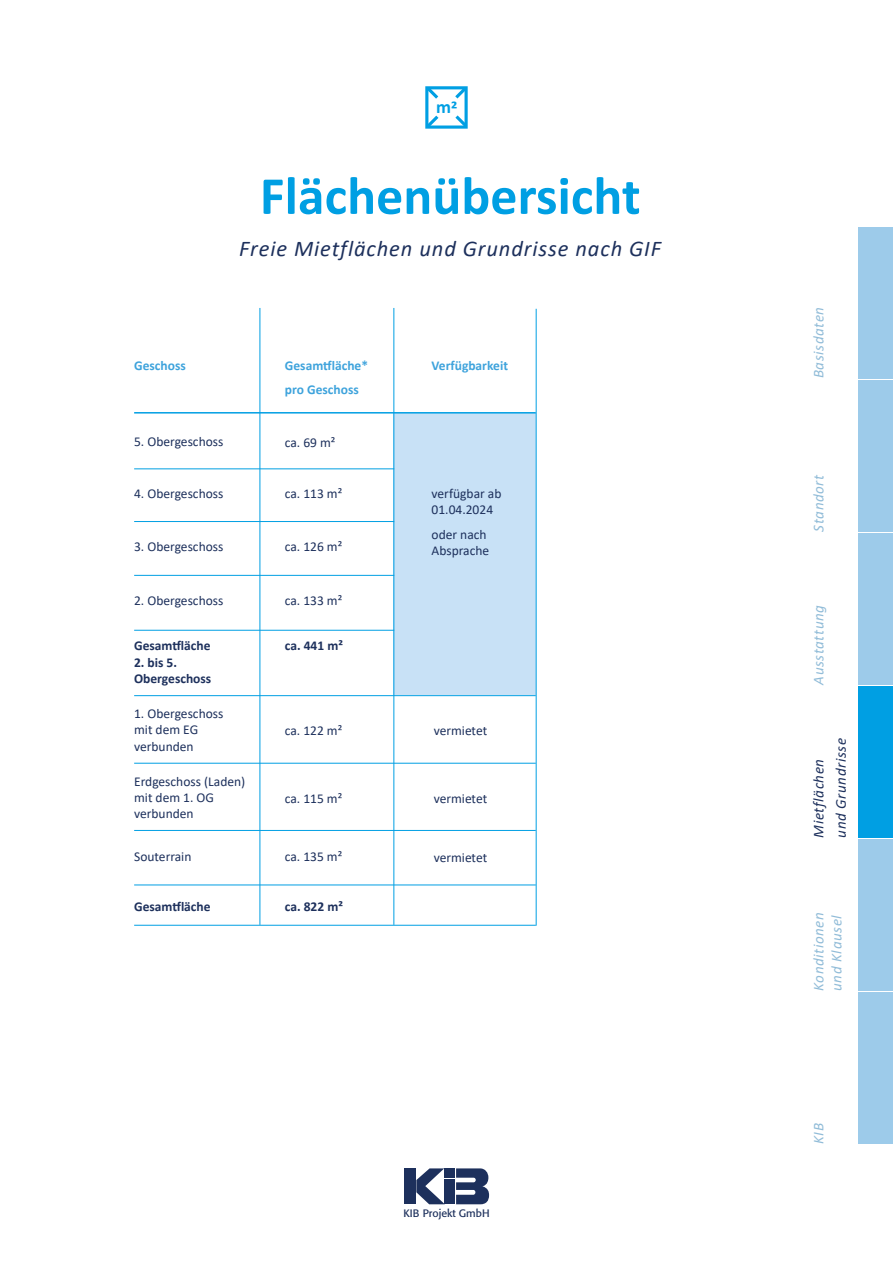
<style>
.page{position:relative;width:893px;height:1263px;background:#fff}
.page>*{position:absolute;margin:0;border:0;box-sizing:border-box;transform-origin:0 0}
.t1{font:700 54px "Calibri";color:#009fe3}
.t2{font:italic 22.5px "Calibri";letter-spacing:.04em;color:#1d305c}
.t3{font:700 18.45px "Calibri";color:#009fe3}
.t4{font:italic 15px/18px "Calibri";letter-spacing:.04em;color:#91bcd8}
.t5{font:italic 15px/22.2px "Calibri";letter-spacing:.04em;color:#1d305c}
.t6{font:13.5px/16.2px "Calibri";color:#1d305c}
.t7{font:700 13.5px/16.2px "Calibri";color:#1d305c}
.t8{font:700 13.5px/24px "Calibri";color:#3ea3dc}
.t9{font:10.65px "Formata BQ";color:#1d305c}
</style>
<div class="page">
<svg style="left:456px;top:1168px;width:33px;height:36px"></svg>
<div style="left:404px;top:1168px;width:12px;height:36px;background:#1d305c"></div>
<svg style="left:416px;top:1168px;width:28px;height:36px"></svg>
<div style="left:444px;top:1179px;width:11px;height:25px;background:#1d305c"></div>
<div style="left:444px;top:1168px;width:11px;height:10px;background:#1d305c"></div>
<div style="left:394px;top:414px;width:142px;height:281px;background:#c8e1f6"></div>
<div style="left:425px;top:86px;width:43px;height:43px;border:3px solid #009fe3"></div>
<svg style="left:425px;top:112px;width:17px;height:17px"></svg>
<svg style="left:452px;top:86px;width:16px;height:16px"></svg>
<svg style="left:425px;top:86px;width:17px;height:16px"></svg>
<svg style="left:452px;top:112px;width:16px;height:17px"></svg>
<hr style="left:393px;top:308px;width:1px;height:617px;background:#009fe3">
<hr style="left:260px;top:308px;width:1px;height:617px;background:#009fe3">
<hr style="left:134px;top:412px;width:402px;height:2px;background:#009fe3">
<hr style="left:134px;top:521px;width:260px;height:1px;background:#009fe3">
<hr style="left:134px;top:468px;width:260px;height:1px;background:#009fe3">
<hr style="left:134px;top:630px;width:260px;height:1px;background:#009fe3">
<hr style="left:134px;top:695px;width:402px;height:1px;background:#009fe3">
<hr style="left:134px;top:575px;width:260px;height:1px;background:#009fe3">
<hr style="left:134px;top:763px;width:402px;height:1px;background:#009fe3">
<hr style="left:134px;top:830px;width:402px;height:1px;background:#009fe3">
<hr style="left:134px;top:884px;width:402px;height:1px;background:#009fe3">
<hr style="left:134px;top:925px;width:402px;height:1px;background:#009fe3">
<hr style="left:536px;top:309px;width:1px;height:617px;background:#009fe3">
<div style="left:859px;top:992px;width:34px;height:152px;background:#9dcbea"></div>
<div style="left:859px;top:227px;width:34px;height:151px;background:#9dcbea"></div>
<div style="left:859px;top:380px;width:34px;height:151px;background:#9dcbea"></div>
<div style="left:859px;top:533px;width:34px;height:152px;background:#9dcbea"></div>
<div style="left:859px;top:686px;width:34px;height:152px;background:#009fe3"></div>
<div style="left:859px;top:839px;width:34px;height:152px;background:#9dcbea"></div>
<h3 class="t3" style="left:436px;top:95px;width:23px">m2</h3>
<h1 class="t1" style="left:260px;top:158px;width:382px">Flächenübersicht</h1>
<h2 class="t2" style="left:239px;top:232px;width:423px">Freie Mietflächen und Grundrisse nach GIF</h2>
<p class="t8" style="left:134px;top:353px;width:53px">Geschoss</p>
<p class="t8" style="left:285px;top:353px;width:85px">Gesamtfläche* pro Geschoss</p>
<p class="t8" style="left:432px;top:353px;width:78px">Verfügbarkeit</p>
<p class="t6" style="left:134px;top:433px;width:91px">5. Obergeschoss</p>
<p class="t6" style="left:285px;top:434px;width:52px">ca. 69 m²</p>
<p class="t6" style="left:134px;top:485px;width:91px">4. Obergeschoss</p>
<p class="t6" style="left:134px;top:538px;width:91px">3. Obergeschoss</p>
<p class="t6" style="left:285px;top:485px;width:59px">ca. 113 m²</p>
<p class="t6" style="left:285px;top:538px;width:59px">ca. 126 m²</p>
<p class="t6" style="left:432px;top:485px;width:71px">verfügbar ab<br>01.04.2024</p>
<p class="t6" style="left:432px;top:526px;width:59px">oder nach<br>Absprache</p>
<p class="t6" style="left:134px;top:592px;width:91px">2. Obergeschoss</p>
<p class="t7" style="left:134px;top:638px;width:78px">Gesamtfläche</p>
<p class="t7" style="left:134px;top:654px;width:79px">2. bis 5.<br>Obergeschoss</p>
<p class="t6" style="left:134px;top:705px;width:91px">1. Obergeschoss mit dem EG verbunden</p>
<p class="t6" style="left:134px;top:773px;width:113px">Erdgeschoss (Laden) mit dem 1. OG verbunden</p>
<p class="t6" style="left:134px;top:847px;width:59px">Souterrain</p>
<p class="t6" style="left:285px;top:592px;width:59px">ca. 133 m²</p>
<p class="t7" style="left:285px;top:638px;width:59px">ca. 441 m²</p>
<p class="t6" style="left:285px;top:722px;width:59px">ca. 122 m²</p>
<p class="t6" style="left:285px;top:790px;width:59px">ca. 115 m²</p>
<p class="t6" style="left:285px;top:847px;width:59px">ca. 135 m²</p>
<p class="t6" style="left:434px;top:722px;width:55px">vermietet</p>
<p class="t6" style="left:434px;top:790px;width:55px">vermietet</p>
<p class="t6" style="left:434px;top:849px;width:55px">vermietet</p>
<p class="t7" style="left:134px;top:898px;width:78px">Gesamtfläche</p>
<p class="t7" style="left:285px;top:898px;width:59px">ca. 822 m²</p>
<p class="t9" style="left:403px;top:1207px;width:88px">KIB Projekt GmbH</p>
<p class="t4" style="left:809px;top:378px;width:73px;rotate:-90deg">Basisdaten</p>
<p class="t4" style="left:809px;top:531px;width:58px;rotate:-90deg">Standort</p>
<p class="t4" style="left:809px;top:685px;width:81px;rotate:-90deg">Ausstattung</p>
<p class="t5" style="left:807px;top:838px;width:101px;rotate:-90deg">Mietflächen und Grundrisse</p>
<p class="t4" style="left:809px;top:991px;width:80px;rotate:-90deg">Konditionen und Klausel</p>
<p class="t4" style="left:809px;top:1144px;width:22px;rotate:-90deg">KIB</p>
</div>
